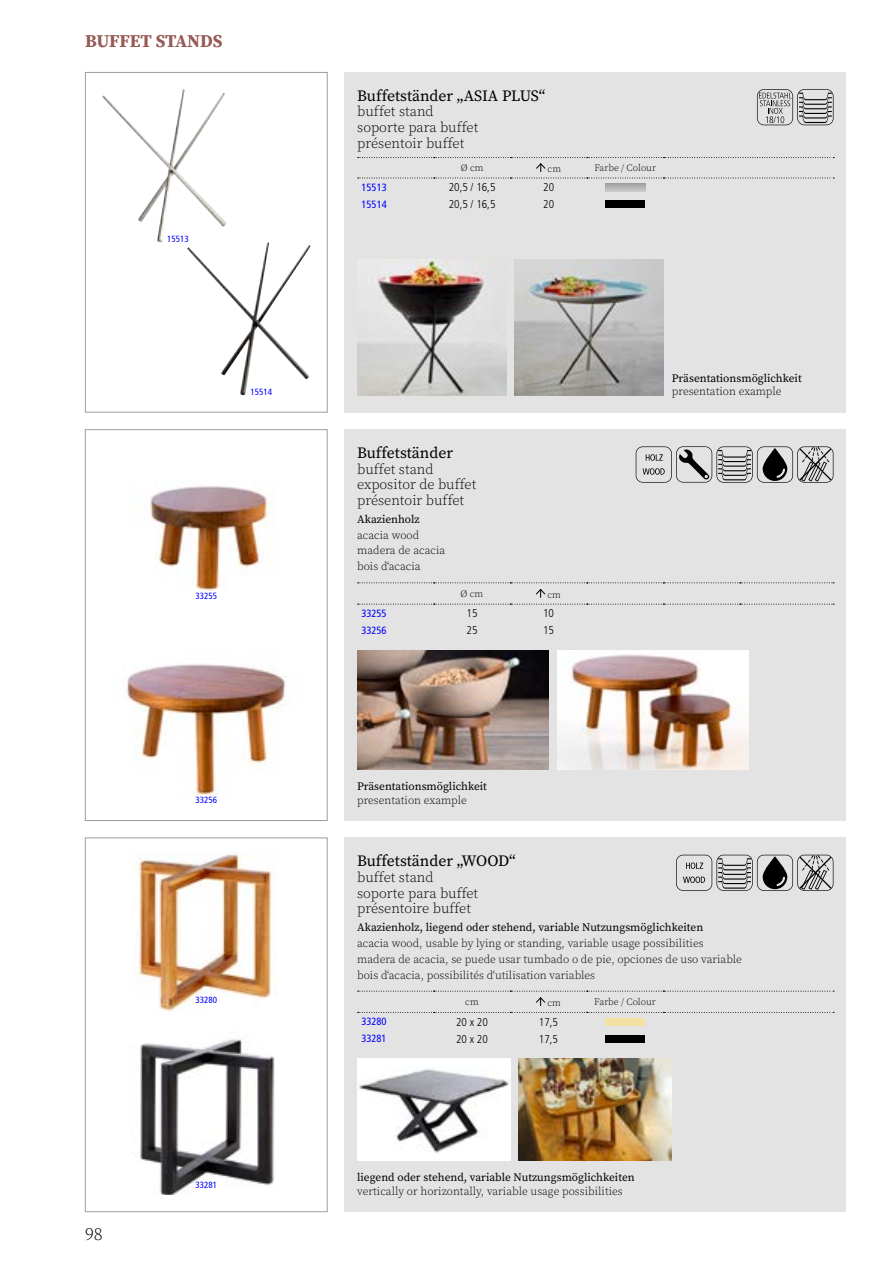
<style>
.page{position:relative;width:893px;height:1263px;background:#fff}
.page>*{position:absolute;margin:0;border:0;box-sizing:border-box;transform-origin:0 0}
.t1{font:700 18px "Source Serif Pro";letter-spacing:-.01em;color:#965956}
.t2{font:300 18px "Source Serif Pro";color:#000}
.t3{font:15.75px "Source Serif Pro";color:#000}
.t4{font:300 14.25px/15.8px "Source Serif Pro";color:#000}
.t5{font:300 11.4px/15.8px "Source Serif Pro";color:#000}
.t6{font:11.4px "Source Serif Pro";color:#000}
.t7{font:300 condensed 11.4px "Frutiger LT Std";color:#000}
.t8{font:condensed 10.5px "Frutiger LT Std";color:#00f}
.t9{font:300 9.75px "Source Serif Pro";color:#000}
.t10{font:condensed 9px "Frutiger LT Std";color:#00f}
</style>
<div class="page">
<img style="left:140px;top:1039px;width:135px;height:156px">
<div style="left:85px;top:838px;width:242px;height:374px;border:1px solid #9d9d9c"></div>
<div style="left:344px;top:838px;width:502px;height:374px;background:#e3e3e3"></div>
<svg style="left:676px;top:855px;width:157px;height:36px"></svg>
<svg style="left:358px;top:1012px;width:476px;height:1px"></svg>
<svg style="left:358px;top:991px;width:476px;height:15px"></svg>
<div style="left:605px;top:1018px;width:40px;height:7px;background:#f4e0a3"></div>
<div style="left:605px;top:1035px;width:40px;height:7px;background:#000"></div>
<div style="left:357px;top:1059px;width:153px;height:102px;background:#fff"></div>
<img style="left:359px;top:1068px;width:151px;height:85px">
<img style="left:519px;top:1059px;width:153px;height:102px">
<img style="left:150px;top:486px;width:125px;height:105px">
<div style="left:85px;top:429px;width:242px;height:392px;border:1px solid #9d9d9c"></div>
<div style="left:344px;top:429px;width:502px;height:392px;background:#e3e3e3"></div>
<svg style="left:636px;top:446px;width:197px;height:37px"></svg>
<svg style="left:358px;top:582px;width:476px;height:1px"></svg>
<svg style="left:358px;top:604px;width:476px;height:1px"></svg>
<svg style="left:536px;top:589px;width:9px;height:9px"></svg>
<img style="left:126px;top:664px;width:164px;height:132px">
<img style="left:357px;top:651px;width:192px;height:119px">
<img style="left:557px;top:651px;width:191px;height:119px">
<img style="left:136px;top:853px;width:142px;height:158px">
<div style="left:85px;top:72px;width:242px;height:340px;border:1px solid #9d9d9c"></div>
<div style="left:344px;top:72px;width:502px;height:340px;background:#e3e3e3"></div>
<svg style="left:757px;top:89px;width:76px;height:36px"></svg>
<svg style="left:358px;top:178px;width:476px;height:1px"></svg>
<svg style="left:358px;top:157px;width:476px;height:15px"></svg>
<div style="left:605px;top:184px;width:40px;height:7px;background:#b5b5b5"></div>
<div style="left:605px;top:201px;width:40px;height:7px;background:#000"></div>
<img style="left:187px;top:242px;width:124px;height:153px">
<img style="left:357px;top:259px;width:149px;height:136px">
<img style="left:515px;top:259px;width:148px;height:136px">
<img style="left:102px;top:89px;width:125px;height:153px">
<h1 class="t1" style="left:85px;top:29px;width:139px">BUFFET STANDS</h1>
<p class="t10" style="left:167px;top:234px;width:23px">15513</p>
<p class="t10" style="left:250px;top:387px;width:23px">15514</p>
<p class="t10" style="left:195px;top:590px;width:23px">33255</p>
<h1 class="t2" style="left:85px;top:1222px;width:19px">98</h1>
<p class="t10" style="left:195px;top:795px;width:23px">33256</p>
<p class="t10" style="left:196px;top:994px;width:23px">33280</p>
<p class="t10" style="left:196px;top:1179px;width:23px">33281</p>
<h2 class="t3" style="left:357px;top:85px;width:190px">Buffetständer „ASIA PLUS“</h2>
<p class="t4" style="left:357px;top:104px;width:123px">buffet stand soporte para buffet présentoir buffet</p>
<p class="t9" style="left:461px;top:162px;width:24px">Ø cm</p>
<p class="t9" style="left:548px;top:162px;width:15px">cm</p>
<p class="t9" style="left:594px;top:162px;width:63px">Farbe / Colour</p>
<p class="t8" style="left:362px;top:181px;width:27px">15513</p>
<p class="t7" style="left:449px;top:181px;width:48px">20,5 / 16,5</p>
<p class="t7" style="left:543px;top:181px;width:12px">20</p>
<p class="t8" style="left:362px;top:198px;width:27px">15514</p>
<p class="t7" style="left:449px;top:198px;width:48px">20,5 / 16,5</p>
<p class="t7" style="left:543px;top:198px;width:12px">20</p>
<h2 class="t3" style="left:357px;top:442px;width:97px">Buffetständer</h2>
<p class="t4" style="left:357px;top:461px;width:121px">buffet stand expositor de buffet présentoir buffet</p>
<p class="t6" style="left:357px;top:511px;width:64px">Akazienholz</p>
<p class="t5" style="left:357px;top:527px;width:90px">acacia wood madera de acacia bois d‘acacia</p>
<p class="t9" style="left:461px;top:587px;width:24px">Ø cm</p>
<p class="t9" style="left:547px;top:588px;width:15px">cm</p>
<p class="t8" style="left:361px;top:607px;width:27px">33255</p>
<p class="t7" style="left:466px;top:607px;width:12px">15</p>
<p class="t7" style="left:543px;top:607px;width:12px">10</p>
<p class="t8" style="left:361px;top:624px;width:27px">33256</p>
<p class="t7" style="left:466px;top:624px;width:12px">25</p>
<p class="t7" style="left:543px;top:624px;width:12px">15</p>
<p class="t6" style="left:357px;top:779px;width:131px">Präsentationsmöglichkeit</p>
<p class="t5" style="left:357px;top:792px;width:111px">presentation example</p>
<p class="t6" style="left:672px;top:370px;width:131px">Präsentationsmöglichkeit</p>
<p class="t5" style="left:672px;top:384px;width:111px">presentation example</p>
<h2 class="t3" style="left:357px;top:850px;width:160px">Buffetständer „WOOD“</h2>
<p class="t4" style="left:357px;top:869px;width:123px">buffet stand soporte para buffet présentoire buffet</p>
<p class="t6" style="left:357px;top:920px;width:348px">Akazienholz, liegend oder stehend, variable Nutzungsmöglichkeiten</p>
<p class="t5" style="left:357px;top:935px;width:386px">acacia wood, usable by lying or standing, variable usage possibilities madera de acacia, se puede usar tumbado o de pie, opciones de uso variable bois d‘acacia, possibilités d‘utilisation variables</p>
<p class="t9" style="left:465px;top:996px;width:15px">cm</p>
<p class="t9" style="left:547px;top:996px;width:15px">cm</p>
<p class="t9" style="left:594px;top:996px;width:63px">Farbe / Colour</p>
<p class="t8" style="left:361px;top:1015px;width:27px">33280</p>
<p class="t7" style="left:456px;top:1015px;width:33px">20 x 20</p>
<p class="t7" style="left:539px;top:1015px;width:21px">17,5</p>
<p class="t8" style="left:361px;top:1032px;width:27px">33281</p>
<p class="t7" style="left:456px;top:1032px;width:33px">20 x 20</p>
<p class="t7" style="left:539px;top:1032px;width:21px">17,5</p>
<p class="t6" style="left:357px;top:1170px;width:279px">liegend oder stehend, variable Nutzungsmöglichkeiten</p>
<p class="t5" style="left:357px;top:1183px;width:267px">vertically or horizontally, variable usage possibilities</p>
</div>
